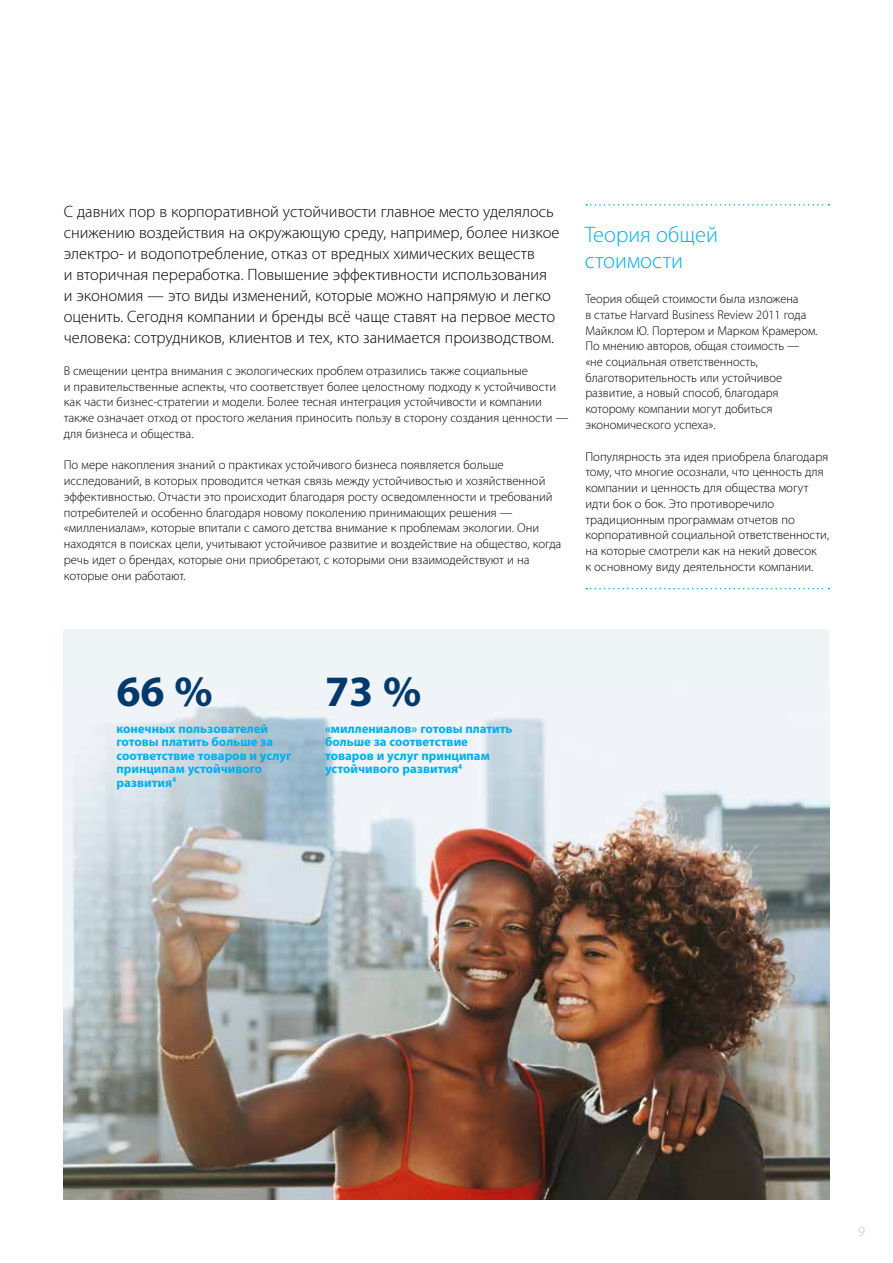
<style>
.page{position:relative;width:893px;height:1263px;background:#fff}
.page>*{position:absolute;margin:0;border:0;box-sizing:border-box;transform-origin:0 0}
.t1{font:700 43.5px "Myriad Pro";color:#00396b}
.t2{font:300 22.5px/25.5px "Myriad Pro";color:#00aeef}
.t3{font:300 16.5px/21px "Myriad Pro";color:#000}
.t4{font:300 14.25px "Myriad Pro";color:#c2c4c6}
.t5{font:300 12.75px/15.8px "Myriad Pro";color:#000}
.t6{font:700 12.75px/13.5px "Myriad Pro";color:#00aeef}
</style>
<div class="page">
<div style="left:64px;top:629px;width:765px;height:570px;background:#eff4f7"></div>
<img style="left:64px;top:706px;width:765px;height:493px">
<svg style="left:586px;top:204px;width:243px;height:2px"></svg>
<svg style="left:586px;top:588px;width:243px;height:1px"></svg>
<p class="t3" style="left:64px;top:202px;width:497px">С давних пор в корпоративной устойчивости главное место уделялось снижению воздействия на окружающую среду, например, более низкое электро- и водопотребление, отказ от вредных химических веществ<br>и вторичная переработка. Повышение эффективности использования и экономия — это виды изменений, которые можно напрямую и легко оценить. Сегодня компании и бренды всё чаще ставят на первое место человека: сотрудников, клиентов и тех, кто занимается производством.</p>
<p class="t5" style="left:64px;top:363px;width:506px">В смещении центра внимания с экологических проблем отразились также социальные<br>и правительственные аспекты, что соответствует более целостному подходу к устойчивости как части бизнес-стратегии и модели. Более тесная интеграция устойчивости и компании также означает отход от простого желания приносить пользу в сторону создания ценности — для бизнеса и общества.</p>
<p class="t5" style="left:64px;top:457px;width:499px">По мере накопления знаний о практиках устойчивого бизнеса появляется больше исследований, в которых проводится четкая связь между устойчивостью и хозяйственной эффективностью. Отчасти это происходит благодаря росту осведомленности и требований потребителей и особенно благодаря новому поколению принимающих решения — «миллениалам», которые впитали с самого детства внимание к проблемам экологии. Они находятся в поисках цели, учитывают устойчивое развитие и воздействие на общество, когда речь идет о брендах, которые они приобретают, с которыми они взаимодействуют и на которые они работают.</p>
<h2 class="t2" style="left:585px;top:222px;width:135px">Теория общей стоимости</h2>
<p class="t5" style="left:585px;top:291px;width:234px">Теория общей стоимости была изложена<br>в статье Harvard Business Review 2011 года Майклом Ю. Портером и Марком Крамером.<br>По мнению авторов, общая стоимость — «не социальная ответственность, благотворительность или устойчивое развитие, а новый способ, благодаря которому компании могут добиться экономического успеха».</p>
<p class="t5" style="left:585px;top:449px;width:245px">Популярность эта идея приобрела благодаря тому, что многие осознали, что ценность для компании и ценность для общества могут идти бок о бок. Это противоречило традиционным программам отчетов по корпоративной социальной ответственности, на которые смотрели как на некий довесок<br>к основному виду деятельности компании.</p>
<h1 class="t1" style="left:117px;top:662px;width:98px">66 %</h1>
<p class="t6" style="left:117px;top:721px;width:176px">конечных пользователей готовы платить больше за соответствие товаров и услуг принципам устойчивого развития<sup>4</sup></p>
<h1 class="t1" style="left:325px;top:662px;width:98px">73 %</h1>
<p class="t6" style="left:325px;top:721px;width:189px">«миллениалов» готовы платить больше за соответствие товаров и услуг принципам устойчивого развития<sup>4</sup></p>
<p class="t4" style="left:858px;top:1224px;width:8px">9</p>
</div>
